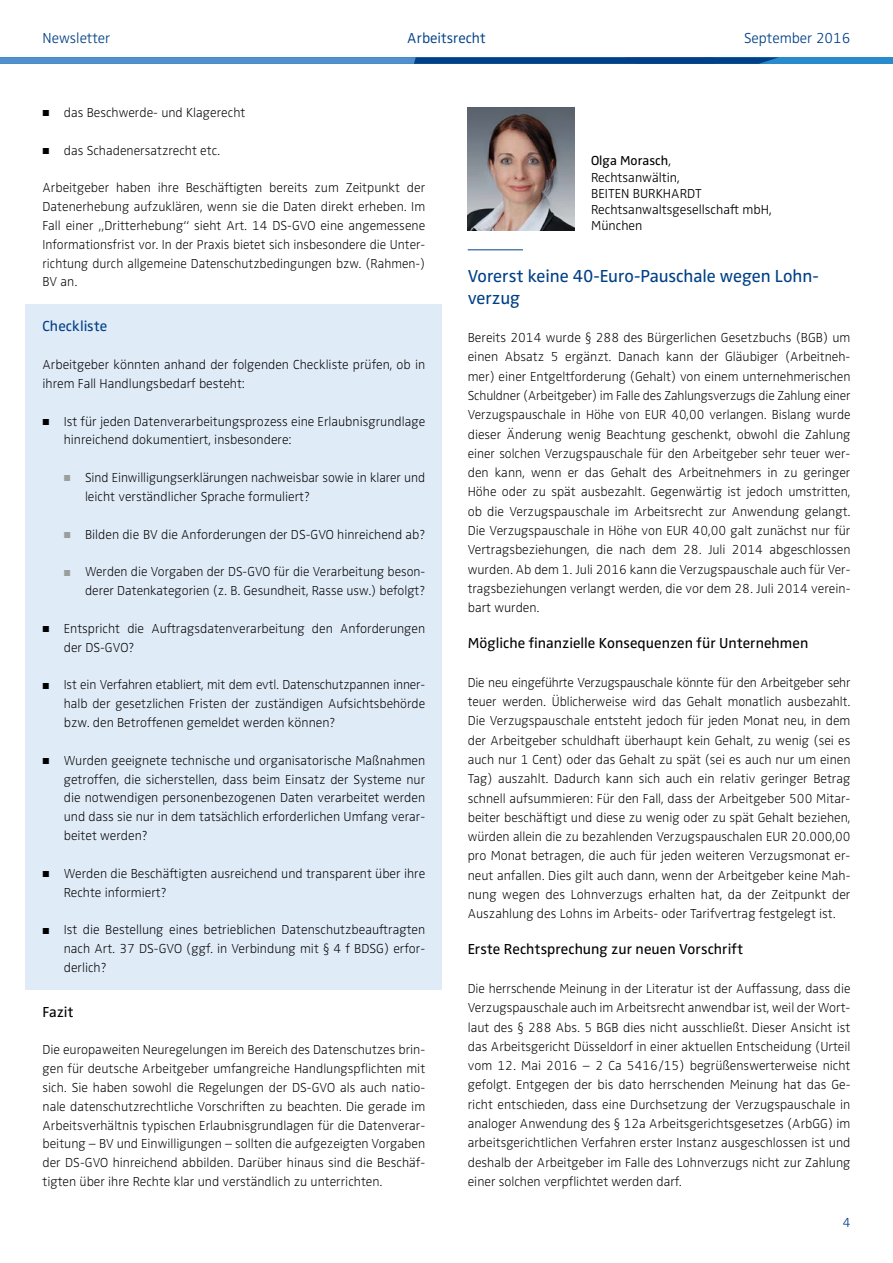
<style>
.page{position:relative;width:893px;height:1263px;background:#fff}
.page>*{position:absolute;margin:0;border:0;box-sizing:border-box;transform-origin:0 0}
.t1{font:18px/21.6px "Zwo OT";letter-spacing:-.01em;color:#004086}
.t2{font:15px "Zwo OT";letter-spacing:.005em;color:#000}
.t3{font:300 15px "Zwo OT";color:#004086}
.t4{font:300 15px "Zwo OT";color:#004086}
.t5{font:15px "Zwo OT";letter-spacing:.005em;color:#004086}
.t6{font:300 expanded 13.5px/19.4px "Zwo OT";color:#000;text-align:justify}
.t7{font:300 13.5px/16.2px "Zwo OT";color:#000}
.t8{font:300 13.5px "Zwo OT";color:#004086}
.s1{font-size:9px}
.s2{font-size:9px;color:#9c9d9d}
.s3{font-weight:400}
</style>
<div class="page">
<div style="left:0;top:57px;width:893px;height:7px;background:#298bcb"></div>
<svg style="left:0;top:57px;width:778px;height:7px;background:#2c6dae"></svg>
<div style="left:26px;top:304px;width:416px;height:685px;background:#e0ebf8"></div>
<hr style="left:468px;top:249px;width:55px;height:1px;background:#004086">
<img style="left:468px;top:107px;width:106px;height:123px">
<p class="t3" style="left:43px;top:29px;width:69px">Newsletter</p>
<p class="t4" style="left:407px;top:29px;width:80px">Arbeitsrecht</p>
<p class="t3" style="left:744px;top:29px;width:108px">September 2016</p>
<p class="t6" style="left:43px;top:103px;width:204px"><span class="s1">■</span> das Beschwerde- und Klagerecht</p>
<p class="t6" style="left:43px;top:141px;width:179px"><span class="s1">■</span> das Schadenersatzrecht etc.</p>
<p class="t6" style="left:43px;top:179px;width:384px;line-height:18.9px">Arbeitgeber haben ihre Beschäftigten bereits zum Zeitpunkt der Datenerhebung aufzuklären, wenn sie die Daten direkt erheben. Im Fall einer „Dritterhebung“ sieht Art. 14 DS-GVO eine angemessene Informationsfrist vor. In der Praxis bietet sich insbesondere die Unter&shy;richtung durch allgemeine Datenschutzbedingungen bzw. (Rahmen-)<br>BV an.</p>
<p class="t5" style="left:43px;top:318px;width:66px">Checkliste</p>
<p class="t6" style="left:43px;top:355px;width:384px;line-height:18.9px">Arbeitgeber könnten anhand der folgenden Checkliste prüfen, ob in ihrem Fall Handlungsbedarf besteht:</p>
<p class="t6" style="left:64px;top:412px;width:363px;line-height:18.9px;text-indent:-21px"><span class="s1">■</span> Ist für jeden Datenverarbeitungsprozess eine Erlaubnisgrundlage hinreichend dokumentiert, insbesondere:</p>
<p class="t6" style="left:85px;top:468px;width:342px;line-height:18.9px;text-indent:-21px"><span class="s2">■</span> Sind Einwilligungserklärungen nachweisbar sowie in klarer und leicht verständlicher Sprache formuliert?</p>
<p class="t6" style="left:64px;top:525px;width:363px"><span class="s2">■</span> Bilden die BV die Anforderungen der DS-GVO hinreichend ab?</p>
<p class="t6" style="left:64px;top:563px;width:363px;line-height:18.9px;text-align:right"><span class="s2">■</span> Werden die Vorgaben der DS-GVO für die Verarbeitung beson&shy;derer Datenkategorien (z. B. Gesundheit, Rasse usw.) befolgt?</p>
<p class="t6" style="left:64px;top:619px;width:363px;line-height:18.9px;text-indent:-21px"><span class="s1">■</span> Entspricht die Auftragsdatenverarbeitung den Anforderungen der DS-GVO?</p>
<p class="t6" style="left:64px;top:676px;width:363px;line-height:18.9px;text-indent:-21px"><span class="s1">■</span> Ist ein Verfahren etabliert, mit dem evtl. Datenschutzpannen inner&shy;halb der gesetzlichen Fristen der zuständigen Aufsichtsbehörde bzw. den Betroffenen gemeldet werden können?</p>
<p class="t6" style="left:64px;top:751px;width:363px;line-height:18.9px;text-indent:-21px"><span class="s1">■</span> Wurden geeignete technische und organisatorische Maßnahmen getroffen, die sicherstellen, dass beim Einsatz der Systeme nur die notwendigen personenbezogenen Daten verarbeitet werden und dass sie nur in dem tatsächlich erforderlichen Umfang verar&shy;beitet werden?</p>
<p class="t6" style="left:64px;top:864px;width:363px;line-height:18.9px;text-indent:-21px"><span class="s1">■</span> Werden die Beschäftigten ausreichend und transparent über ihre<br>Rechte informiert?</p>
<p class="t6" style="left:64px;top:921px;width:363px;line-height:18.9px;text-indent:-21px"><span class="s1">■</span> Ist die Bestellung eines betrieblichen Datenschutzbeauftragten nach Art. 37 DS-GVO (ggf. in Verbindung mit § 4 f BDSG) erfor&shy;derlich?</p>
<p class="t2" style="left:43px;top:1003px;width:32px">Fazit</p>
<p class="t6" style="left:43px;top:1040px;width:384px;line-height:18.9px">Die europaweiten Neuregelungen im Bereich des Datenschutzes brin&shy;gen für deutsche Arbeitgeber umfangreiche Handlungspflichten mit sich. Sie haben sowohl die Regelungen der DS-GVO als auch natio&shy;nale datenschutzrechtliche Vorschriften zu beachten. Die gerade im Arbeitsverhältnis typischen Erlaubnisgrundlagen für die Datenverar&shy;beitung – BV und Einwilligungen – sollten die aufgezeigten Vorgaben der DS-GVO hinreichend abbilden. Darüber hinaus sind die Beschäf&shy;tigten über ihre Rechte klar und verständlich zu unterrichten.</p>
<p class="t7" style="left:591px;top:153px;width:182px"><span class="s3">Olga Morasch</span>,<br>Rechtsanwältin,<br>BEITEN BURKHARDT<br>Rechtsanwaltsgesellschaft mbH,<br>München</p>
<h1 class="t1" style="left:468px;top:266px;width:351px">Vorerst keine 40-Euro-Pauschale wegen Lohn&shy;verzug</h1>
<p class="t6" style="left:468px;top:328px;width:384px">Bereits 2014 wurde § 288 des Bürgerlichen Gesetzbuchs (BGB) um einen Absatz 5 ergänzt. Danach kann der Gläubiger (Arbeitneh&shy;mer) einer Entgeltforderung (Gehalt) von einem unternehmerischen Schuldner (Arbeitgeber) im Falle des Zahlungsverzugs die Zahlung einer Verzugspauschale in Höhe von EUR 40,00 verlangen. Bislang wurde dieser Änderung wenig Beachtung geschenkt, obwohl die Zahlung einer solchen Verzugspauschale für den Arbeitgeber sehr teuer wer&shy;den kann, wenn er das Gehalt des Arbeitnehmers in zu geringer Höhe oder zu spät ausbezahlt. Gegenwärtig ist jedoch umstritten, ob die Verzugspauschale im Arbeitsrecht zur Anwendung gelangt.<br>Die Verzugspauschale in Höhe von EUR 40,00 galt zunächst nur für Vertragsbeziehungen, die nach dem 28. Juli 2014 abgeschlossen wurden. Ab dem 1. Juli 2016 kann die Verzugspauschale auch für Ver&shy;tragsbeziehungen verlangt werden, die vor dem 28. Juli 2014 verein&shy;bart wurden.</p>
<p class="t2" style="left:468px;top:634px;width:342px">Mögliche finanzielle Konsequenzen für Unternehmen</p>
<p class="t6" style="left:468px;top:673px;width:384px">Die neu eingeführte Verzugspauschale könnte für den Arbeitgeber sehr teuer werden. Üblicherweise wird das Gehalt monatlich ausbezahlt.<br>Die Verzugspauschale entsteht jedoch für jeden Monat neu, in dem der Arbeitgeber schuldhaft überhaupt kein Gehalt, zu wenig (sei es auch nur 1 Cent) oder das Gehalt zu spät (sei es auch nur um einen Tag) auszahlt. Dadurch kann sich auch ein relativ geringer Betrag schnell aufsummieren: Für den Fall, dass der Arbeitgeber 500 Mitar&shy;beiter beschäftigt und diese zu wenig oder zu spät Gehalt beziehen, würden allein die zu bezahlenden Verzugspauschalen EUR 20.000,00 pro Monat betragen, die auch für jeden weiteren Verzugsmonat er&shy;neut anfallen. Dies gilt auch dann, wenn der Arbeitgeber keine Mah&shy;nung wegen des Lohnverzugs erhalten hat, da der Zeitpunkt der Auszahlung des Lohns im Arbeits- oder Tarifvertrag festgelegt ist.</p>
<p class="t2" style="left:468px;top:941px;width:277px">Erste Rechtsprechung zur neuen Vorschrift</p>
<p class="t6" style="left:468px;top:979px;width:384px">Die herrschende Meinung in der Literatur ist der Auffassung, dass die Verzugspauschale auch im Arbeitsrecht anwendbar ist, weil der Wort&shy;laut des § 288 Abs. 5 BGB dies nicht ausschließt. Dieser Ansicht ist das Arbeitsgericht Düsseldorf in einer aktuellen Entscheidung (Urteil vom 12. Mai 2016 – 2 Ca 5416/15) begrüßenswerterweise nicht gefolgt. Entgegen der bis dato herrschenden Meinung hat das Ge&shy;richt entschieden, dass eine Durchsetzung der Verzugspauschale in analoger Anwendung des § 12a Arbeitsgerichtsgesetzes (ArbGG) im arbeitsgerichtlichen Verfahren erster Instanz ausgeschlossen ist und deshalb der Arbeitgeber im Falle des Lohnverzugs nicht zur Zahlung einer solchen verpflichtet werden darf.</p>
<p class="t8" style="left:843px;top:1214px;width:9px">4</p>
</div>
